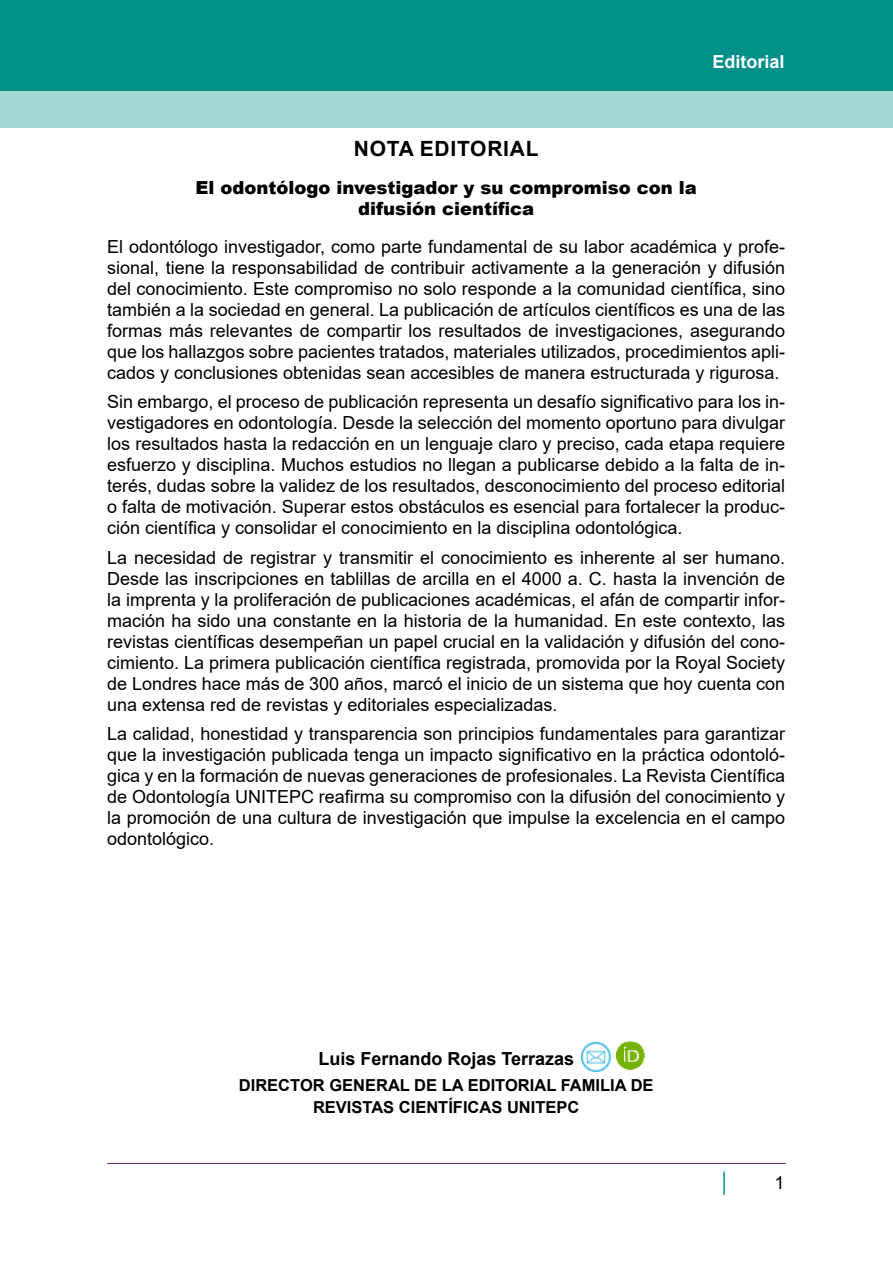
<style>
.page{position:relative;width:893px;height:1263px;background:#fff}
.page>*{position:absolute;margin:0;border:0;box-sizing:border-box;transform-origin:0 0}
.t1{font:700 21px "Arial";letter-spacing:.035em;color:#000}
.t2{font:18px/21px "Arial";color:#000;text-align:justify}
.t3{font:900 18px/21px "Arial";color:#000;text-align:center}
.t4{font:700 18px "Arial";color:#000}
.t5{font:700 18px "Arial";color:#fff}
.t6{font:700 16.5px/22.2px "Arial";color:#000;text-align:center}
</style>
<div class="page">
<div style="left:0;top:55px;width:893px;height:73px;background:#a6d7d5"></div>
<div style="left:0;top:0;width:893px;height:91px;background:#008f89"></div>
<hr style="left:107px;top:1163px;width:679px;height:1px;background:#60247f">
<hr style="left:723px;top:1171px;width:2px;height:24px;background:#0b8f89">
<img style="left:581px;top:1042px;width:30px;height:30px">
<img style="left:616px;top:1041px;width:29px;height:29px">
<p class="t5" style="left:712px;top:49px;width:74px">Editorial</p>
<p class="t1" style="left:354px;top:133px;width:186px">NOTA EDITORIAL</p>
<p class="t3" style="left:196px;top:176px;width:503px">El odontólogo investigador y su compromiso con la difusión científica</p>
<p class="t2" style="left:107px;top:236px;width:680px">El odontólogo investigador, como parte fundamental de su labor académica y profe&shy;sional, tiene la responsabilidad de contribuir activamente a la generación y difusión del conocimiento. Este compromiso no solo responde a la comunidad científica, sino también a la sociedad en general. La publicación de artículos científicos es una de las formas más relevantes de compartir los resultados de investigaciones, asegurando que los hallazgos sobre pacientes tratados, materiales utilizados, procedimientos apli&shy;cados y conclusiones obtenidas sean accesibles de manera estructurada y rigurosa.</p>
<p class="t2" style="left:107px;top:391px;width:680px">Sin embargo, el proceso de publicación representa un desafío significativo para los in&shy;vestigadores en odontología. Desde la selección del momento oportuno para divulgar los resultados hasta la redacción en un lenguaje claro y preciso, cada etapa requiere esfuerzo y disciplina. Muchos estudios no llegan a publicarse debido a la falta de in&shy;terés, dudas sobre la validez de los resultados, desconocimiento del proceso editorial o falta de motivación. Superar estos obstáculos es esencial para fortalecer la produc&shy;ción científica y consolidar el conocimiento en la disciplina odontológica.</p>
<p class="t2" style="left:107px;top:547px;width:680px">La necesidad de registrar y transmitir el conocimiento es inherente al ser humano.<br>Desde las inscripciones en tablillas de arcilla en el 4000 a. C. hasta la invención de la imprenta y la proliferación de publicaciones académicas, el afán de compartir infor&shy;mación ha sido una constante en la historia de la humanidad. En este contexto, las revistas científicas desempeñan un papel crucial en la validación y difusión del cono&shy;cimiento. La primera publicación científica registrada, promovida por la Royal Society de Londres hace más de 300 años, marcó el inicio de un sistema que hoy cuenta con una extensa red de revistas y editoriales especializadas.</p>
<p class="t2" style="left:107px;top:723px;width:680px">La calidad, honestidad y transparencia son principios fundamentales para garantizar que la investigación publicada tenga un impacto significativo en la práctica odontoló&shy;gica y en la formación de nuevas generaciones de profesionales. La Revista Científica de Odontología UNITEPC reafirma su compromiso con la difusión del conocimiento y la promoción de una cultura de investigación que impulse la excelencia en el campo odontológico.</p>
<p class="t4" style="left:318px;top:1046px;width:257px">Luis Fernando Rojas Terrazas</p>
<p class="t6" style="left:239px;top:1074px;width:416px">DIRECTOR GENERAL DE LA EDITORIAL FAMILIA DE<br>REVISTAS CIENTÍFICAS UNITEPC</p>
<p class="t2" style="left:774px;top:1172px;width:12px">1</p>
</div>
